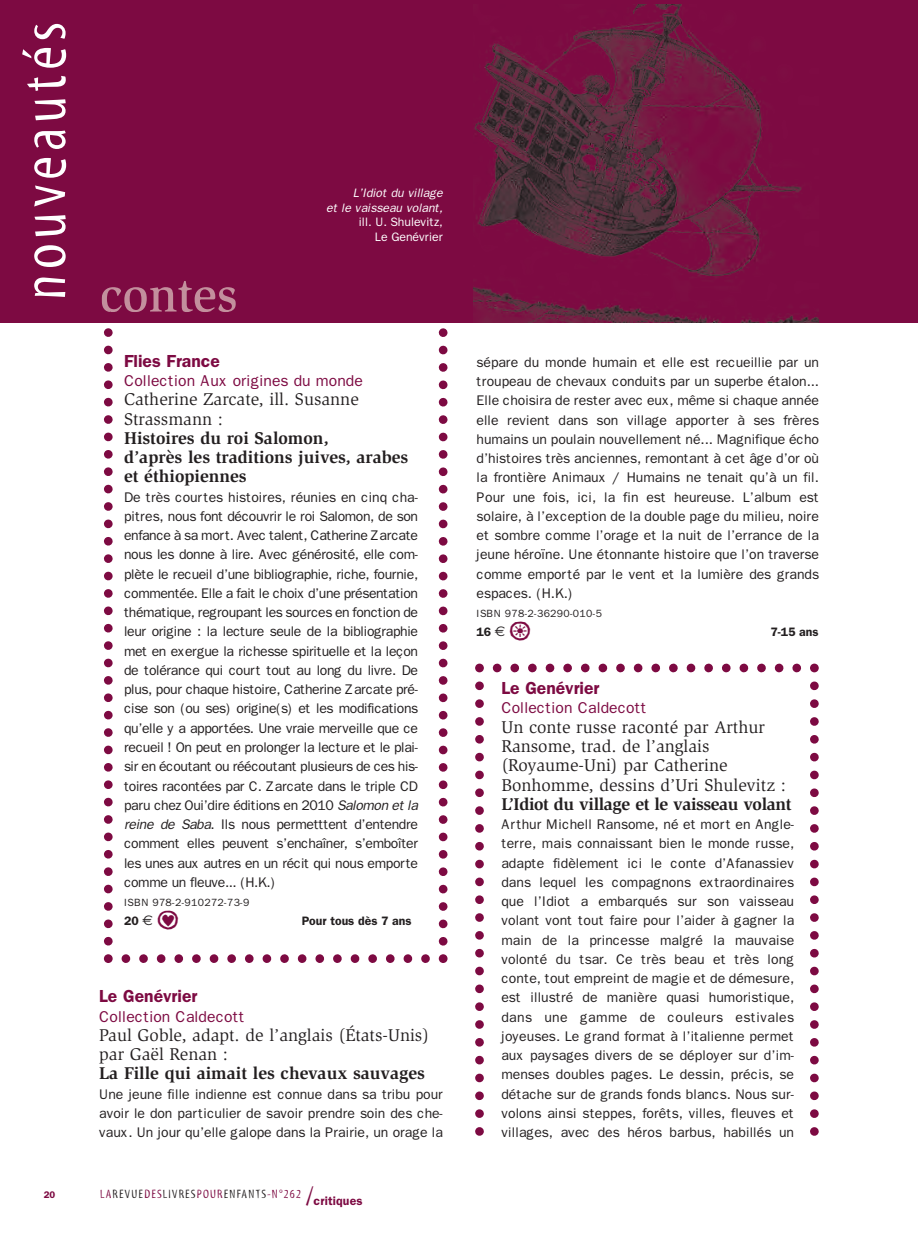
<style>
.page{position:relative;width:918px;height:1241px;background:#fff}
.page>*{position:absolute;margin:0;border:0;box-sizing:border-box;transform-origin:0 0}
.t1{font:63px "Myriad Tilt";letter-spacing:.08em;color:#fff}
.t2{font:35px "Ale Signs White LL";color:#7d0a42}
.t3{font:17.5px/19.2px "Slimbach";color:#231f20}
.t4{font:700 17.5px/19.2px "Slimbach";color:#231f20}
.t5{font:600 17.5px "Franklin Gothic";color:#7d0a42}
.t6{font:15.75px "Franklin Gothic";color:#7d0a42}
.t7{font:14px/19.2px "Franklin Gothic";letter-spacing:-.005em;color:#231f20;text-align:justify}
.t8{font:italic 12.25px/14.7px "Franklin Gothic";letter-spacing:-.005em;color:#fff;text-align:right}
.t9{font:12.25px "Myriad Tilt";letter-spacing:.1em;color:#231f20}
.t10{font:600 12.25px "Franklin Gothic";color:#231f20}
.t11{font:10.5px "Franklin Gothic";letter-spacing:.03em;color:#231f20}
.t12{font:600 9.62px "Franklin Gothic";color:#7d0a42}
.s1{font-style:normal}
.s2{font-weight:400}
.s3{font-style:italic}
.s4{font-family:"Euro Sans";font-weight:400;font-size:14px}
.s5{font-weight:700}
.s6{color:#7d0a42}
.s7{font-size:26.25px;color:#7d0a42}
.s8{font-family:"Franklin Gothic";font-weight:600;color:#7d0a42}
</style>
<div class="page">
<div style="left:0;top:0;width:918px;height:322px;background:#7d0a42"></div>
<img style="left:473px;top:4px;width:346px;height:318px">
<svg style="left:475px;top:663px;width:344px;height:473px"></svg>
<svg style="left:102px;top:281px;width:345px;height:681px"></svg>
<p class="t1" style="left:21px;top:300px;width:280px;rotate:-90deg">nouveautés</p>
<p class="t12" style="left:44px;top:1188px;width:13px">20</p>
<p class="t8" style="left:326px;top:185px;width:118px">L’Idiot du village<br>et le vaisseau volant, <span class="s1">ill. U. Shulevitz,<br>Le Genévrier</span></p>
<p class="t5" style="left:124px;top:350px;width:97px">Flies France</p>
<p class="t6" style="left:124px;top:371px;width:240px">Collection Aux origines du monde</p>
<p class="t4" style="left:124px;top:391px;width:286px"><span class="s2">Catherine Zarcate, ill. Susanne<br>Strassmann :<br></span>Histoires du roi Salomon,<br>d’après les traditions juives, arabes et éthiopiennes</p>
<p class="t7" style="left:124px;top:487px;width:296px">De très courtes histoires, réunies en cinq cha&shy;pitres, nous font découvrir le roi Salomon, de son enfance à sa mort. Avec talent, Catherine Zarcate nous les donne à lire. Avec générosité, elle com&shy;plète le recueil d’une bibliographie, riche, fournie, commentée. Elle a fait le choix d’une présentation thématique, regroupant les sources en fonction de leur origine : la lecture seule de la bibliographie met en exergue la richesse spirituelle et la leçon de tolérance qui court tout au long du livre. De plus, pour chaque histoire, Catherine Zarcate pré&shy;cise son (ou ses) origine(s) et les modifications qu’elle y a apportées. Une vraie merveille que ce recueil ! On peut en prolonger la lecture et le plai&shy;sir en écoutant ou réécoutant plusieurs de ces his&shy;toires racontées par C. Zarcate dans le triple CD paru chez Oui’dire éditions en 2010 <span class="s3">Salomon et la reine de Saba</span>. Ils nous permetttent d’entendre comment elles peuvent s’enchaîner, s’emboîter les unes aux autres en un récit qui nous emporte comme un fleuve... (H.K.)</p>
<p class="t11" style="left:124px;top:896px;width:127px">ISBN 978-2-910272-73-9</p>
<p class="t10" style="left:124px;top:913px;width:30px">20 <span class="s4">€</span></p>
<p class="t2" style="left:157px;top:897px;width:24px">B</p>
<p class="t10" style="left:302px;top:913px;width:111px">Pour tous dès 7 ans</p>
<p class="t5" style="left:99px;top:985px;width:100px">Le Genévrier</p>
<p class="t6" style="left:99px;top:1006px;width:147px">Collection Caldecott</p>
<p class="t3" style="left:99px;top:1026px;width:331px">Paul Goble, adapt. de l’anglais (États-Unis) par Gaël Renan :<br><span class="s5">La Fille qui aimait les chevaux sauvages</span></p>
<p class="t7" style="left:99px;top:1084px;width:345px">Une jeune fille indienne est connue dans sa tribu pour avoir le don particulier de savoir prendre soin des che&shy;vaux. Un jour qu’elle galope dans la Prairie, un orage la</p>
<p class="t9" style="left:100px;top:1189px;width:264px"><span class="s6">LA</span>REVUE<span class="s6">DES</span>LIVRES<span class="s6">POUR</span>ENFANTS<span class="s6">-N°262</span> <span class="s7">/</span><span class="s8">critiques</span></p>
<p class="t7" style="left:476px;top:352px;width:344px">sépare du monde humain et elle est recueillie par un troupeau de chevaux conduits par un superbe étalon...<br>Elle choisira de rester avec eux, même si chaque année elle revient dans son village apporter à ses frères humains un poulain nouvellement né... Magnifique écho d’histoires très anciennes, remontant à cet âge d’or où la frontière Animaux / Humains ne tenait qu’à un fil.<br>Pour une fois, ici, la fin est heureuse. L’album est solaire, à l’exception de la double page du milieu, noire et sombre comme l’orage et la nuit de l’errance de la jeune héroïne. Une étonnante histoire que l’on traverse comme emporté par le vent et la lumière des grands espaces. (H.K.)</p>
<p class="t11" style="left:476px;top:607px;width:127px">ISBN 978-2-36290-010-5</p>
<p class="t10" style="left:476px;top:625px;width:30px">16 <span class="s4">€</span></p>
<p class="t2" style="left:509px;top:608px;width:24px">o</p>
<p class="t10" style="left:770px;top:625px;width:50px">7-15 ans</p>
<p class="t5" style="left:501px;top:677px;width:100px">Le Genévrier</p>
<p class="t6" style="left:501px;top:698px;width:147px">Collection Caldecott</p>
<p class="t3" style="left:501px;top:718px;width:292px">Un conte russe raconté par Arthur Ransome, trad. de l’anglais (Royaume-Uni) par Catherine Bonhomme, dessins d’Uri Shulevitz :<br><span class="s5">L’Idiot du village et le vaisseau volant</span></p>
<p class="t7" style="left:501px;top:814px;width:294px">Arthur Michell Ransome, né et mort en Angle&shy;terre, mais connaissant bien le monde russe, adapte fidèlement ici le conte d’Afanassiev dans lequel les compagnons extraordinaires que l’Idiot a embarqués sur son vaisseau volant vont tout faire pour l’aider à gagner la main de la princesse malgré la mauvaise volonté du tsar. Ce très beau et très long conte, tout empreint de magie et de démesure, est illustré de manière quasi humoristique, dans une gamme de couleurs estivales joyeuses. Le grand format à l’italienne permet aux paysages divers de se déployer sur d’im&shy;menses doubles pages. Le dessin, précis, se détache sur de grands fonds blancs. Nous sur&shy;volons ainsi steppes, forêts, villes, fleuves et villages, avec des héros barbus, habillés un</p>
</div>
